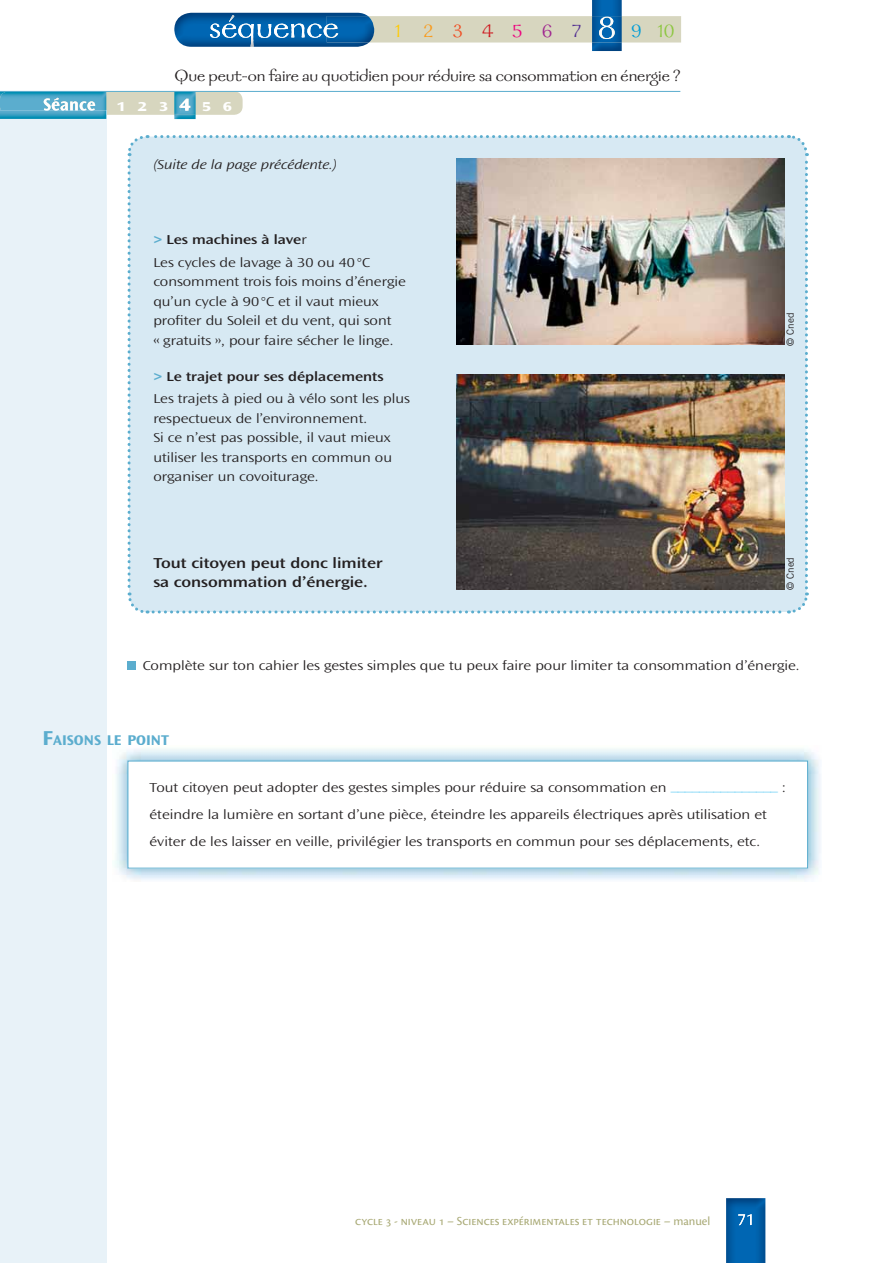
<style>
.page{position:relative;width:893px;height:1263px;background:#fff}
.page>*{position:absolute;margin:0;border:0;box-sizing:border-box;transform-origin:0 0}
.t1{font:21px "Galahad Std";letter-spacing:.94em;color:#8cc63f}
.t2{font:18px "Galahad Std";color:#231f20}
.t3{font:600 expanded 15px/19.5px "Ocean Sans Std";color:#231f20}
.t4{font:700 semi-expanded 14.7px "Ocean Sans Std";color:#5badce}
.t5{font:300 expanded 13.5px/19.5px "Ocean Sans Std";color:#231f20}
.t6{font:italic 300 expanded 13.5px "Ocean Sans Std";color:#231f20}
.t7{font:800 expanded 13.5px "Ocean Sans Std";color:#fff}
.t8{font:12.75px "Cronos Pro";color:#aaab78}
.t9{font:9.9px "Trade Gothic LT Std";color:#231f20}
.s1{color:#ffcb04}
.s2{color:#f99b1c}
.s3{color:#f04e23}
.s4{color:#ce171e}
.s5{color:#ed017e}
.s6{color:#9f248f}
.s7{color:#522e91}
.s8{color:#0066b3}
.s9{color:#009cd7}
.s10{font-weight:700;color:#5badce}
.s11{font-weight:600}
.s12{font-size:21px}
</style>
<div class="page">
<div style="left:0;top:91px;width:243px;height:24px;background:#d7d6bf;border-radius:9px"></div>
<div style="left:0;top:110px;width:106px;height:1153px;background:#e8f2f8"></div>
<img style="left:174px;top:13px;width:194px;height:34px">
<img style="left:238px;top:24px;width:16px;height:23px">
<img style="left:258px;top:24px;width:13px;height:14px">
<img style="left:274px;top:24px;width:15px;height:14px">
<img style="left:222px;top:24px;width:15px;height:14px">
<img style="left:210px;top:24px;width:10px;height:14px">
<img style="left:307px;top:24px;width:15px;height:14px">
<img style="left:291px;top:24px;width:14px;height:14px">
<svg style="left:225px;top:15px;width:9px;height:13px"></svg>
<img style="left:592px;top:0;width:30px;height:51px">
<svg style="left:324px;top:16px;width:357px;height:27px;background:#aec0bc"></svg>
<img style="left:726px;top:1198px;width:39px;height:65px">
<svg style="left:738px;top:1214px;width:14px;height:11px"></svg>
<img style="left:0;top:92px;width:106px;height:18px">
<img style="left:0;top:110px;width:106px;height:9px">
<svg style="left:44px;top:98px;width:51px;height:13px"></svg>
<img style="left:174px;top:115px;width:22px;height:4px">
<img style="left:174px;top:92px;width:22px;height:23px">
<svg style="left:179px;top:99px;width:11px;height:12px"></svg>
<hr style="left:0;top:91px;width:680px;height:1px;background:#5badce">
<div style="left:127px;top:135px;width:682px;height:479px;background:#d7e9f3"></div>
<img style="left:456px;top:374px;width:329px;height:216px">
<img style="left:456px;top:159px;width:329px;height:186px">
<div style="left:128px;top:661px;width:8px;height:8px;background:#5badce"></div>
<img style="left:114px;top:749px;width:707px;height:131px">
<div style="left:128px;top:761px;width:679px;height:107px;background:#fff"></div>
<h1 class="t1" style="left:395px;top:22px;width:281px"><span class="s1">1</span><span class="s2">2</span><span class="s3">3</span><span class="s4">4</span><span class="s5">5</span><span class="s6">6</span><span class="s7">7</span><span class="s8">8</span><span class="s9">9</span>10</h1>
<h2 class="t2" style="left:174px;top:68px;width:507px">Que peut-on faire au quotidien pour réduire sa consommation en énergie ?</h2>
<p class="t7" style="left:117px;top:98px;width:53px">123</p>
<p class="t7" style="left:202px;top:98px;width:32px">5 6</p>
<p class="t6" style="left:153px;top:158px;width:185px">(Suite de la page précédente.)</p>
<p class="t5" style="left:153px;top:229px;width:218px;line-height:22.5px"><span class="s10">&gt;</span> <span class="s11">Les machines à lave</span>r<br>Les cycles de lavage à 30 ou 40 °C</p>
<p class="t5" style="left:153px;top:272px;width:254px">consomment trois fois moins d’énergie qu’un cycle à 90 °C et il vaut mieux profiter du Soleil et du vent, qui sont<br>« gratuits », pour faire sécher le linge.</p>
<p class="t5" style="left:153px;top:365px;width:258px;line-height:22.5px"><span class="s10">&gt;</span> <span class="s11">Le trajet pour ses déplacements<br></span>Les trajets à pied ou à vélo sont les plus</p>
<p class="t5" style="left:153px;top:409px;width:240px">respectueux de l’environnement.<br>Si ce n’est pas possible, il vaut mieux utiliser les transports en commun ou organiser un covoiturage.</p>
<p class="t3" style="left:153px;top:553px;width:231px">Tout citoyen peut donc limiter sa consommation d’énergie.</p>
<p class="t9" style="left:785px;top:345px;width:34px;rotate:-90deg">© Cned</p>
<p class="t9" style="left:785px;top:590px;width:34px;rotate:-90deg">© Cned</p>
<p class="t5" style="left:143px;top:656px;width:658px">Complète sur ton cahier les gestes simples que tu peux faire pour limiter ta consommation d’énergie.</p>
<p class="t4" style="left:43px;top:731px;width:128px"><span class="s12">F</span>AISONS LE POINT</p>
<p class="t5" style="left:150px;top:775px;width:638px;line-height:27px">Tout citoyen peut adopter des gestes simples pour réduire sa consommation en <sub>———————————————</sub> : éteindre la lumière en sortant d’une pièce, éteindre les appareils électriques après utilisation et éviter de les laisser en veille, privilégier les transports en commun pour ses déplacements, etc.</p>
<p class="t8" style="left:355px;top:1213px;width:356px">cycle - niveau – Sciences expérimentales et technologie – manuel</p>
</div>
